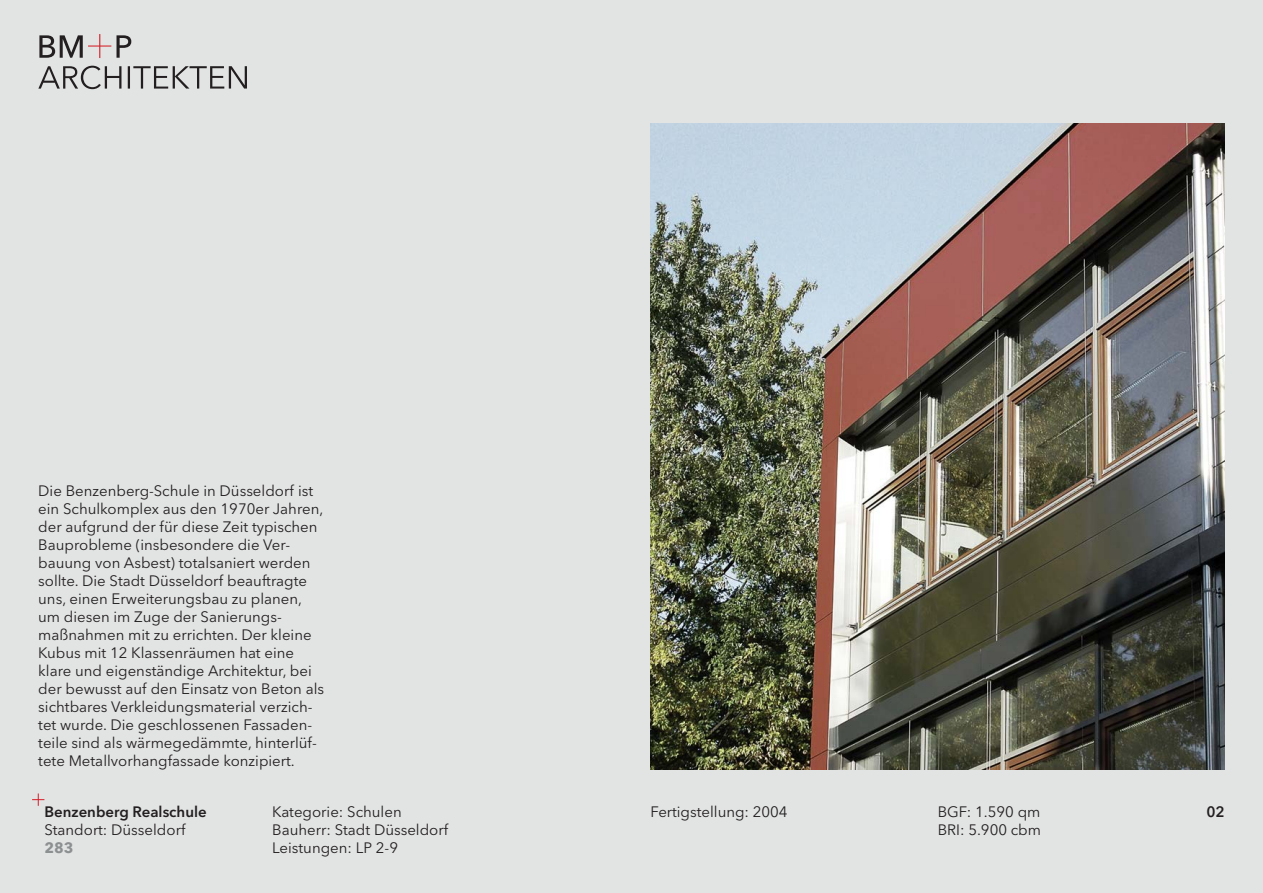
<style>
.page{position:relative;width:1263px;height:893px;background:#e2e4e4}
.page>*{position:absolute;margin:0;border:0;box-sizing:border-box;transform-origin:0 0}
.t1{font:15px/18px "Avenir Next LT Pro";color:#231f20}
.t2{font:600 15px "Avenir Next LT Pro";color:#231f20}
.t3{font:700 15px "Avenir Next LT Pro";color:#8d9091}
</style>
<div class="page">
<svg style="left:32px;top:793px;width:12px;height:13px"></svg>
<img style="left:651px;top:123px;width:574px;height:647px">
<svg style="left:39px;top:34px;width:72px;height:24px"></svg>
<svg style="left:117px;top:35px;width:14px;height:23px"></svg>
<svg style="left:38px;top:66px;width:83px;height:23px"></svg>
<hr style="left:128px;top:66px;width:2px;height:23px;background:#231f20">
<svg style="left:133px;top:66px;width:114px;height:23px"></svg>
<p class="t1" style="left:38px;top:482px;width:287px">Die Benzenberg-Schule in Düsseldorf ist ein Schulkomplex aus den 1970er Jahren, der aufgrund der für diese Zeit typischen Bauprobleme (insbesondere die Ver&shy;bauung von Asbest) totalsaniert werden sollte. Die Stadt Düsseldorf beauftragte uns, einen Erweiterungsbau zu planen, um diesen im Zuge der Sanierungs&shy;maßnahmen mit zu errichten. Der kleine Kubus mit 12 Klassenräumen hat eine klare und eigenständige Architektur, bei der bewusst auf den Einsatz von Beton als sichtbares Verkleidungsmaterial verzich&shy;tet wurde. Die geschlossenen Fassaden&shy;teile sind als wärmegedämmte, hinterlüf&shy;tete Metallvorhangfassade konzipiert.</p>
<p class="t2" style="left:44px;top:803px;width:164px">Benzenberg Realschule</p>
<p class="t1" style="left:44px;top:821px;width:143px">Standort: Düsseldorf</p>
<p class="t3" style="left:44px;top:839px;width:31px">283</p>
<p class="t1" style="left:272px;top:803px;width:178px">Kategorie: Schulen<br>Bauherr: Stadt Düsseldorf<br>Leistungen: LP 2-9</p>
<p class="t1" style="left:651px;top:803px;width:139px">Fertigstellung: 2004</p>
<p class="t1" style="left:938px;top:803px;width:105px">BGF: 1.590 qm<br>BRI: 5.900 cbm</p>
<p class="t2" style="left:1206px;top:803px;width:20px">02</p>
</div>
